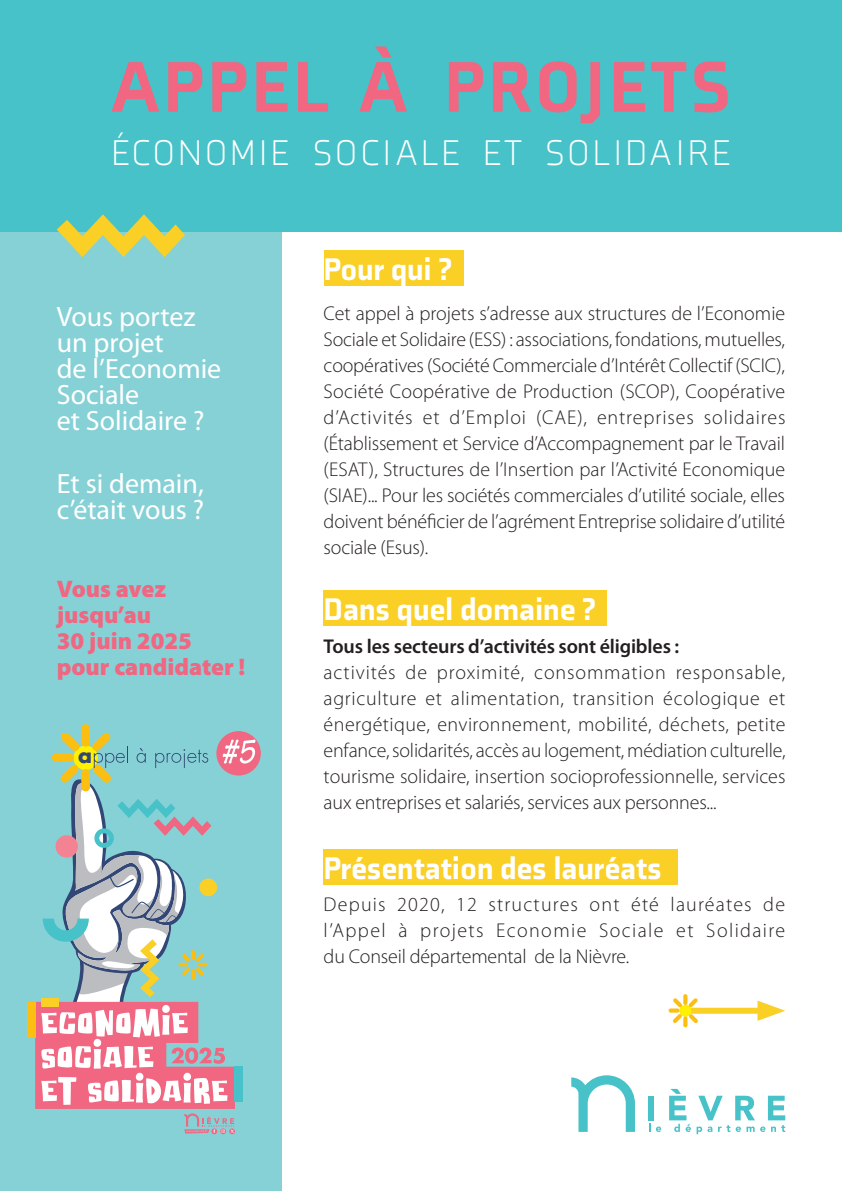
<style>
.page{position:relative;width:842px;height:1191px;background:#fff}
.page>*{position:absolute;margin:0;border:0;box-sizing:border-box;transform-origin:0 0}
.t1{font:900 73.2px "Axia";letter-spacing:.05em;color:#f16680}
.t2{font:300 36.6px "Axia";letter-spacing:.06em;color:#fff}
.t3{font:900 32px "Axia";color:#fff}
.t4{font:28px/26px "Myriad Pro";color:#fff}
.t5{font:900 24px/26px "Myriad Pro";color:#f16680}
.t6{font:700 20.4px "Futura";color:#324775}
.t7{font:300 20px/26px "Myriad Pro";letter-spacing:-.01em;color:#231f20;text-align:justify}
.t8{font:600 20px "Myriad Pro";letter-spacing:-.01em;color:#231f20}
</style>
<div class="page">
<div style="left:0;top:0;width:282px;height:1191px;background:#86d1d6"></div>
<div style="left:649px;top:1095px;width:5px;height:25px;background:#47c2c8"></div>
<svg style="left:656px;top:1126px;width:5px;height:6px"></svg>
<svg style="left:669px;top:1088px;width:22px;height:44px"></svg>
<svg style="left:697px;top:1095px;width:88px;height:39px"></svg>
<svg style="left:571px;top:1075px;width:64px;height:56px"></svg>
<div style="left:0;top:0;width:842px;height:232px;background:#47c2c8"></div>
<div style="left:324px;top:250px;width:139px;height:36px;background:#facf26"></div>
<div style="left:324px;top:590px;width:283px;height:36px;background:#facf26"></div>
<div style="left:324px;top:849px;width:354px;height:35px;background:#facf26"></div>
<svg style="left:57px;top:214px;width:128px;height:43px"></svg>
<div style="left:216px;top:731px;width:45px;height:44px;background:#f16680;border-radius:50%"></div>
<div style="left:27px;top:1001px;width:8px;height:36px;background:#fdbe12"></div>
<svg style="left:35px;top:724px;width:221px;height:410px"></svg>
<div style="left:683px;top:1007px;width:85px;height:6px;background:#facf26"></div>
<svg style="left:757px;top:1000px;width:28px;height:20px"></svg>
<svg style="left:673px;top:998px;width:25px;height:25px"></svg>
<svg style="left:669px;top:1008px;width:10px;height:4px"></svg>
<svg style="left:683px;top:1016px;width:4px;height:11px"></svg>
<svg style="left:683px;top:994px;width:4px;height:11px"></svg>
<p class="t1" style="left:111px;top:42px;width:621px">APPEL À PROJETS</p>
<p class="t2" style="left:111px;top:131px;width:621px">ÉCONOMIE SOCIALE ET SOLIDAIRE</p>
<p class="t4" style="left:57px;top:304px;width:166px">Vous portez un projet<br>de l’Economie<br>Sociale<br>et Solidaire ?</p>
<p class="t4" style="left:57px;top:471px;width:149px">Et si demain, c’était vous ?</p>
<p class="t5" style="left:57px;top:575px;width:190px">Vous avez jusqu’au<br>30 juin 2025 pour candidater !</p>
<p class="t6" style="left:78px;top:740px;width:16px">a</p>
<p class="t3" style="left:324px;top:250px;width:130px">Pour qui ?</p>
<p class="t7" style="left:324px;top:300px;width:463px">Cet appel à projets s’adresse aux structures de l’Economie Sociale et Solidaire (ESS) : associations, fondations, mutuelles, coopératives (Société Commerciale d’Intérêt Collectif (SCIC), Société Coopérative de Production (SCOP), Coopérative d’Activités et d’Emploi (CAE), entreprises solidaires (Établissement et Service d’Accompagnement par le Travail (ESAT), Structures de l’Insertion par l’Activité Economique (SIAE)... Pour les sociétés commerciales d’utilité sociale, elles doivent bénéficier de l’agrément Entreprise solidaire d’utilité sociale (Esus).</p>
<p class="t3" style="left:324px;top:590px;width:273px">Dans quel domaine ?</p>
<p class="t8" style="left:324px;top:635px;width:357px">Tous les secteurs d’activités sont éligibles :</p>
<p class="t7" style="left:324px;top:659px;width:463px">activités de proximité, consommation responsable, agriculture et alimentation, transition écologique et énergétique, environnement, mobilité, déchets, petite enfance, solidarités, accès au logement, médiation culturelle, tourisme solidaire, insertion socioprofessionnelle, services aux entreprises et salariés, services aux personnes...</p>
<p class="t3" style="left:324px;top:848px;width:340px">Présentation des lauréats</p>
<p class="t7" style="left:324px;top:891px;width:463px">Depuis 2020, 12 structures ont été lauréates de l’Appel à projets Economie Sociale et Solidaire du Conseil départemental de la Nièvre.</p>
</div>
